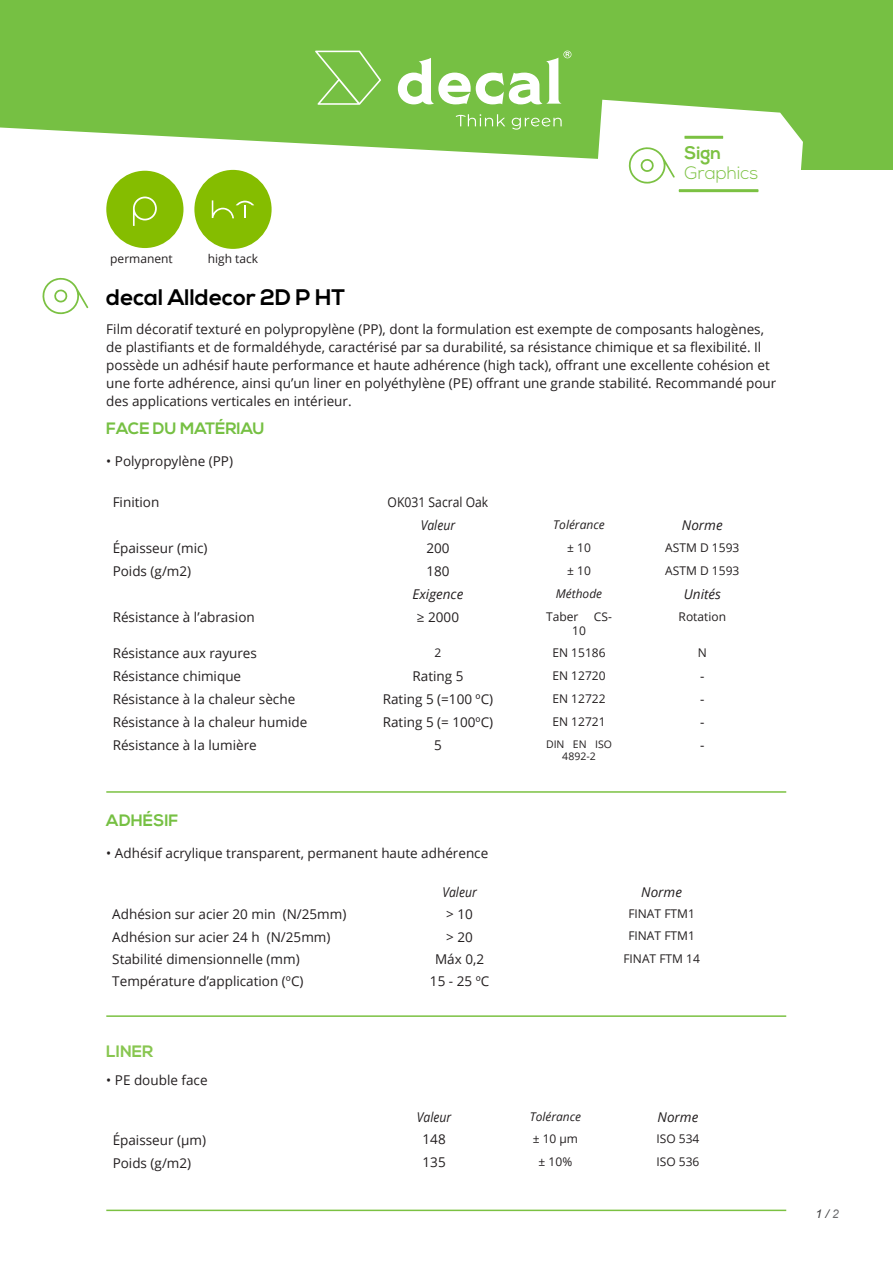
<style>
.page{position:relative;width:893px;height:1263px;background:#fff}
.page>*{position:absolute;margin:0;border:0;box-sizing:border-box;transform-origin:0 0}
.t1{font:700 22.5px "Nexa";color:#000}
.t2{font:300 18px "Nexa";color:#7cc142}
.t3{font:700 18px "Nexa";color:#7cc142}
.txt_normal{font:700 16.5px "Nexa";color:#76c043}
.txt_normal-2{font:700 16.5px "Nexa";color:#88c650}
.txt_normal-3{font:13.5px/18px "Open Sans";color:#231f20}
.txt_bold{font:13.5px "Open Sans";color:#231f20}
.txt_bold-2{font:italic 13.5px "Open Sans";color:#231f20}
.txt_bold-3{font:italic 13.5px "Open Sans";color:#231f20;scale:.9 1}
.txt_normal-4{font:13.5px "Open Sans";color:#231f20;scale:.9 1}
.txt_bold-4{font:12px "Open Sans";color:#231f20}
.txt_bold-5{font:italic 12px "Open Sans";color:#231f20}
.txt_normal-5{font:12px "Open Sans";color:#231f20}
.txt_normal-6{font:italic 12px "Arial";color:#3e3e3f}
.txt_bold-6{font:10.5px/12.6px "Open Sans";color:#231f20;text-align:center}
.s1{color:#6c6d70}
</style>
<div class="page">
<div style="left:0;top:0;width:892px;height:169px;background:#76c043"></div>
<svg style="left:600px;top:100px;width:203px;height:70px;fill:#fff"></svg>
<svg style="left:0;top:127px;width:777px;height:70px;fill:#fff"></svg>
<svg style="left:684px;top:136px;width:39px;height:3px"></svg>
<svg style="left:628px;top:147px;width:130px;height:45px"></svg>
<hr style="left:106px;top:791px;width:680px;height:2px;background:#7bc142">
<hr style="left:106px;top:1015px;width:680px;height:2px;background:#7bc142">
<hr style="left:106px;top:1209px;width:680px;height:2px;background:#7bc142">
<svg style="left:42px;top:277px;width:46px;height:37px"></svg>
<div style="left:106px;top:171px;width:77px;height:77px;background:#85bd00;border-radius:50%"></div>
<svg style="left:133px;top:197px;width:24px;height:29px"></svg>
<div style="left:194px;top:170px;width:78px;height:79px;background:#85bd00;border-radius:50%"></div>
<svg style="left:212px;top:200px;width:42px;height:18px"></svg>
<svg style="left:456px;top:114px;width:49px;height:12px"></svg>
<svg style="left:512px;top:118px;width:50px;height:12px"></svg>
<svg style="left:315px;top:51px;width:66px;height:54px"></svg>
<svg style="left:398px;top:51px;width:173px;height:53px"></svg>
<p class="txt_normal-5" style="left:110px;top:251px;width:64px">permanent</p>
<p class="txt_normal-5" style="left:208px;top:251px;width:52px">high tack</p>
<p class="t3" style="left:684px;top:143px;width:38px">Sign</p>
<p class="t2" style="left:684px;top:162px;width:75px">Graphics</p>
<p class="t1" style="left:106px;top:285px;width:241px">decal Alldecor 2D P HT</p>
<p class="txt_normal-3" style="left:106px;top:320px;width:672px">Film décoratif texturé en polypropylène (PP), dont la formulation est exempte de composants halogènes, de plastifiants et de formaldéhyde, caractérisé par sa durabilité, sa résistance chimique et sa flexibilité. Il possède un adhésif haute performance et haute adhérence (high tack), offrant une excellente cohésion et une forte adhérence, ainsi qu’un liner en polyéthylène (PE) offrant une grande stabilité. Recommandé pour des applications verticales en intérieur.</p>
<p class="txt_normal" style="left:106px;top:419px;width:160px">FACE DU MATÉRIAU</p>
<p class="txt_normal-3" style="left:106px;top:451px;width:128px">• Polypropylène (PP)</p>
<p class="txt_bold" style="left:113px;top:493px;width:48px">Finition</p>
<p class="txt_normal-4" style="left:388px;top:492px;width:113px">OK031 Sacral Oak</p>
<p class="txt_bold-3" style="left:421px;top:515px;width:40px">Valeur</p>
<p class="txt_bold-5" style="left:553px;top:516px;width:53px">Tolérance</p>
<p class="txt_bold-2" style="left:682px;top:515px;width:42px">Norme</p>
<p class="txt_bold" style="left:113px;top:539px;width:96px">Épaisseur (mic)</p>
<p class="txt_bold" style="left:426px;top:539px;width:25px">200</p>
<p class="txt_bold-4" style="left:567px;top:539px;width:25px">± 10</p>
<p class="txt_bold-4" style="left:665px;top:539px;width:76px">ASTM D 1593</p>
<p class="txt_bold" style="left:113px;top:562px;width:80px">Poids (g/m2)</p>
<p class="txt_bold" style="left:426px;top:562px;width:25px">180</p>
<p class="txt_bold-4" style="left:567px;top:562px;width:25px">± 10</p>
<p class="txt_bold-4" style="left:665px;top:562px;width:76px">ASTM D 1593</p>
<p class="txt_bold-2" style="left:413px;top:585px;width:52px">Exigence</p>
<p class="txt_bold-5" style="left:556px;top:585px;width:48px">Méthode</p>
<p class="txt_bold-2" style="left:684px;top:585px;width:39px">Unités</p>
<p class="txt_bold" style="left:113px;top:608px;width:144px">Résistance à l’abrasion</p>
<p class="txt_bold" style="left:417px;top:608px;width:44px">≥ 2000</p>
<p class="txt_bold-4" style="left:546px;top:608px;width:34px">Taber</p>
<p class="txt_bold-4" style="left:594px;top:608px;width:20px">CS-</p>
<p class="txt_bold-4" style="left:572px;top:623px;width:15px">10</p>
<p class="txt_bold-4" style="left:679px;top:608px;width:49px">Rotation</p>
<p class="txt_bold" style="left:113px;top:644px;width:146px">Résistance aux rayures</p>
<p class="txt_bold-4" style="left:435px;top:644px;width:8px">2</p>
<p class="txt_bold-4" style="left:552px;top:644px;width:55px">EN 15186</p>
<p class="txt_bold-4" style="left:698px;top:644px;width:11px">N</p>
<p class="txt_bold" style="left:113px;top:667px;width:130px">Résistance chimique</p>
<p class="txt_bold" style="left:412px;top:667px;width:52px">Rating 5</p>
<p class="txt_bold-4" style="left:552px;top:667px;width:55px">EN 12720</p>
<p class="txt_bold" style="left:700px;top:667px;width:6px">-</p>
<p class="txt_bold" style="left:113px;top:690px;width:184px">Résistance à la chaleur sèche</p>
<p class="txt_bold" style="left:383px;top:690px;width:112px">Rating 5 (=100 ºC)</p>
<p class="txt_bold-4" style="left:552px;top:690px;width:55px">EN 12722</p>
<p class="txt_bold" style="left:700px;top:690px;width:6px">-</p>
<p class="txt_bold" style="left:113px;top:713px;width:196px">Résistance à la chaleur humide</p>
<p class="txt_bold" style="left:383px;top:713px;width:112px">Rating 5 (= 100ºC)</p>
<p class="txt_bold-4" style="left:552px;top:713px;width:55px">EN 12721</p>
<p class="txt_bold" style="left:700px;top:713px;width:6px">-</p>
<p class="txt_bold" style="left:113px;top:736px;width:146px">Résistance à la lumière</p>
<p class="txt_bold" style="left:434px;top:736px;width:9px">5</p>
<p class="txt_bold-6" style="left:546px;top:737px;width:67px">DIN EN ISO<br>4892-2</p>
<p class="txt_bold" style="left:700px;top:736px;width:6px">-</p>
<p class="txt_normal" style="left:106px;top:811px;width:74px">ADHÉSIF</p>
<p class="txt_normal-3" style="left:106px;top:844px;width:383px">• Adhésif acrylique transparent, permanent haute adhérence</p>
<p class="txt_bold-3" style="left:442px;top:883px;width:40px">Valeur</p>
<p class="txt_bold-2" style="left:641px;top:883px;width:42px">Norme</p>
<p class="txt_bold" style="left:112px;top:905px;width:236px">Adhésion sur acier 20 min (N/25mm)</p>
<p class="txt_bold" style="left:446px;top:905px;width:28px">&gt; 10</p>
<p class="txt_bold-4" style="left:628px;top:905px;width:68px">FINAT FTM1</p>
<p class="txt_bold" style="left:112px;top:927px;width:220px">Adhésion sur acier 24 h (N/25mm)</p>
<p class="txt_bold" style="left:446px;top:927px;width:28px">&gt; 20</p>
<p class="txt_bold-4" style="left:628px;top:928px;width:68px">FINAT FTM1</p>
<p class="txt_bold" style="left:112px;top:950px;width:189px">Stabilité dimensionnelle (mm)</p>
<p class="txt_bold" style="left:435px;top:950px;width:51px">Máx 0,2</p>
<p class="txt_bold-4" style="left:623px;top:950px;width:78px">FINAT FTM 14</p>
<p class="txt_bold" style="left:112px;top:972px;width:193px">Température d’application (ºC)</p>
<p class="txt_bold" style="left:430px;top:972px;width:61px">15 - 25 ºC</p>
<p class="txt_normal-2" style="left:106px;top:1041px;width:49px">LINER</p>
<p class="txt_normal-3" style="left:106px;top:1071px;width:103px">• PE double face</p>
<p class="txt_bold-3" style="left:417px;top:1108px;width:40px">Valeur</p>
<p class="txt_bold-5" style="left:530px;top:1108px;width:53px">Tolérance</p>
<p class="txt_bold-2" style="left:658px;top:1108px;width:42px">Norme</p>
<p class="txt_bold" style="left:113px;top:1130px;width:95px">Épaisseur (µm)</p>
<p class="txt_bold" style="left:423px;top:1130px;width:25px">148</p>
<p class="txt_bold-4" style="left:533px;top:1130px;width:47px">± 10 µm</p>
<p class="txt_bold-4" style="left:656px;top:1130px;width:44px">ISO 534</p>
<p class="txt_bold" style="left:113px;top:1154px;width:80px">Poids (g/m2)</p>
<p class="txt_bold" style="left:423px;top:1153px;width:25px">135</p>
<p class="txt_bold-4" style="left:539px;top:1154px;width:35px">± 10%</p>
<p class="txt_bold-4" style="left:656px;top:1154px;width:44px">ISO 536</p>
<p class="txt_normal-6" style="left:816px;top:1206px;width:25px">1 / <span class="s1">2</span></p>
</div>
